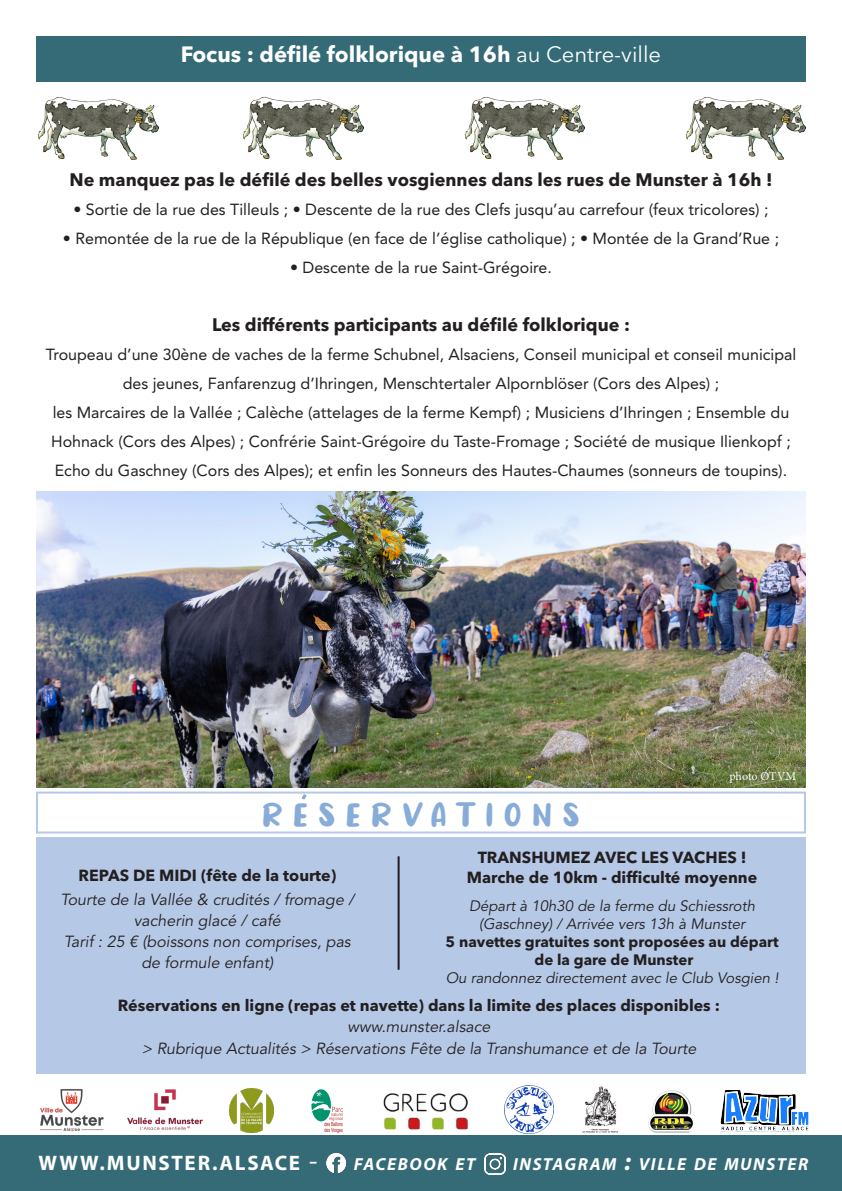
<style>
.page{position:relative;width:842px;height:1191px;background:#fff}
.page>*{position:absolute;margin:0;border:0;box-sizing:border-box;transform-origin:0 0}
.t1{font:33px "No Virus";letter-spacing:.34em;color:#88acd9}
.t2{font:700 22px "Avenir Next LT Pro";color:#fff}
.t3{font:700 21px "Myriad Pro";letter-spacing:.08em;color:#fff}
.t4{font:700 18px "Avenir Next LT Pro";color:#231f20}
.t5{font:italic 700 17.5px "Myriad Pro";letter-spacing:.085em;color:#fff}
.t6{font:16px/29px "Avenir";color:#231f20;text-align:center}
.t7{font:italic 16px/21px "Avenir LT Std";color:#231f20;text-align:center}
.t8{font:700 16px "Avenir Next LT Pro";color:#231f20}
.t9{font:italic 15px "Avenir LT Std";color:#231f20}
.t10{font:700 15px "Avenir Next LT Pro";color:#231f20}
.t11{font:12px "Minion Pro";letter-spacing:-.005em;color:#fff}
.s1{font-weight:400}
.s2{font-weight:400;font-size:27px}
.s3{font-size:25px}
</style>
<div class="page">
<div style="left:0;top:1135px;width:842px;height:56px;background:#356b77"></div>
<img style="left:484px;top:1153px;width:21px;height:21px">
<img style="left:326px;top:1152px;width:21px;height:22px">
<img style="left:720px;top:1090px;width:89px;height:43px">
<img style="left:229px;top:1088px;width:45px;height:44px">
<img style="left:127px;top:1089px;width:76px;height:41px">
<img style="left:312px;top:1089px;width:31px;height:44px">
<img style="left:383px;top:1093px;width:84px;height:38px">
<img style="left:505px;top:1085px;width:49px;height:48px">
<img style="left:582px;top:1086px;width:36px;height:47px">
<img style="left:649px;top:1090px;width:44px;height:42px">
<img style="left:40px;top:1089px;width:64px;height:43px">
<div style="left:36px;top:837px;width:770px;height:237px;background:#b5c8e6"></div>
<div style="left:36px;top:791px;width:770px;height:42px;border:2px solid #b5c8e6"></div>
<hr style="left:398px;top:856px;width:2px;height:113px;background:#231f20">
<div style="left:36px;top:36px;width:770px;height:45px;background:#356b77"></div>
<img style="left:39px;top:97px;width:119px;height:62px">
<img style="left:244px;top:97px;width:119px;height:62px">
<img style="left:465px;top:97px;width:120px;height:62px">
<img style="left:686px;top:97px;width:120px;height:62px">
<img style="left:36px;top:491px;width:770px;height:297px">
<p class="t2" style="left:181px;top:41px;width:482px">Focus : défilé folklorique à 16h <span class="s1">au Centre-ville</span></p>
<p class="t4" style="left:69px;top:168px;width:704px">Ne manquez pas le défilé des belles vosgiennes dans les rues de Munster à 16h !</p>
<p class="t6" style="left:73px;top:195px;width:697px">• Sortie de la rue des Tilleuls ; • Descente de la rue des Clefs jusqu’au carrefour (feux tricolores) ;</p>
<p class="t6" style="left:63px;top:224px;width:718px">• Remontée de la rue de la République (en face de l’église catholique) ; • Montée de la Grand’Rue ;</p>
<p class="t6" style="left:290px;top:253px;width:263px">• Descente de la rue Saint-Grégoire.</p>
<p class="t4" style="left:212px;top:313px;width:419px">Les différents participants au défilé folklorique :</p>
<p class="t6" style="left:46px;top:340px;width:752px">Troupeau d’une 30ène de vaches de la ferme Schubnel, Alsaciens, Conseil municipal et conseil municipal des jeunes, Fanfarenzug d’Ihringen, Menschtertaler Alpornblöser (Cors des Alpes) ;</p>
<p class="t6" style="left:51px;top:398px;width:741px;text-align:justify">les Marcaires de la Vallée ; Calèche (attelages de la ferme Kempf) ; Musiciens d’Ihringen ; Ensemble du Hohnack (Cors des Alpes) ; Confrérie Saint-Grégoire du Taste-Fromage ; Société de musique Ilienkopf ; Echo du Gaschney (Cors des Alpes); et enfin les Sonneurs des Hautes-Chaumes (sonneurs de toupins).</p>
<p class="t11" style="left:729px;top:768px;width:68px">photo OTVM</p>
<p class="t1" style="left:262px;top:800px;width:318px">RESERVAT IONS</p>
<p class="t8" style="left:478px;top:848px;width:270px">TRANSHUMEZ AVEC LES VACHES !</p>
<p class="t8" style="left:467px;top:868px;width:292px">Marche de 10km - difficulté moyenne</p>
<p class="t9" style="left:469px;top:897px;width:288px">Départ à 10h30 de la ferme du Schiessroth</p>
<p class="t9" style="left:479px;top:915px;width:267px">(Gaschney) / Arrivée vers 13h à Munster</p>
<p class="t10" style="left:446px;top:933px;width:334px">5 navettes gratuites sont proposées au départ</p>
<p class="t10" style="left:534px;top:951px;width:160px">de la gare de Munster</p>
<p class="t9" style="left:446px;top:969px;width:334px">Ou randonnez directement avec le Club Vosgien !</p>
<p class="t8" style="left:118px;top:996px;width:604px">Réservations en ligne (repas et navette) dans la limite des places disponibles :</p>
<p class="t7" style="left:348px;top:1017px;width:144px">www.munster.alsace</p>
<p class="t7" style="left:142px;top:1038px;width:556px">&gt; Rubrique Actualités &gt; Réservations Fête de la Transhumance et de la Tourte</p>
<p class="t8" style="left:78px;top:865px;width:259px">REPAS DE MIDI (fête de la tourte)</p>
<p class="t7" style="left:60px;top:889px;width:295px">Tourte de la Vallée &amp; crudités / fromage /</p>
<p class="t7" style="left:134px;top:910px;width:149px">vacherin glacé / café</p>
<p class="t7" style="left:64px;top:931px;width:288px">Tarif : 25 € (boissons non comprises, pas de formule enfant)</p>
<p class="t3" style="left:39px;top:1149px;width:280px">WWW.MUNSTER.ALSACE <span class="s2">-</span></p>
<p class="t5" style="left:354px;top:1153px;width:123px">FACEBOOK ET</p>
<p class="t5" style="left:513px;top:1153px;width:297px">INSTAGRAM <span class="s3">:</span> VILLE DE MUNSTER</p>
</div>
